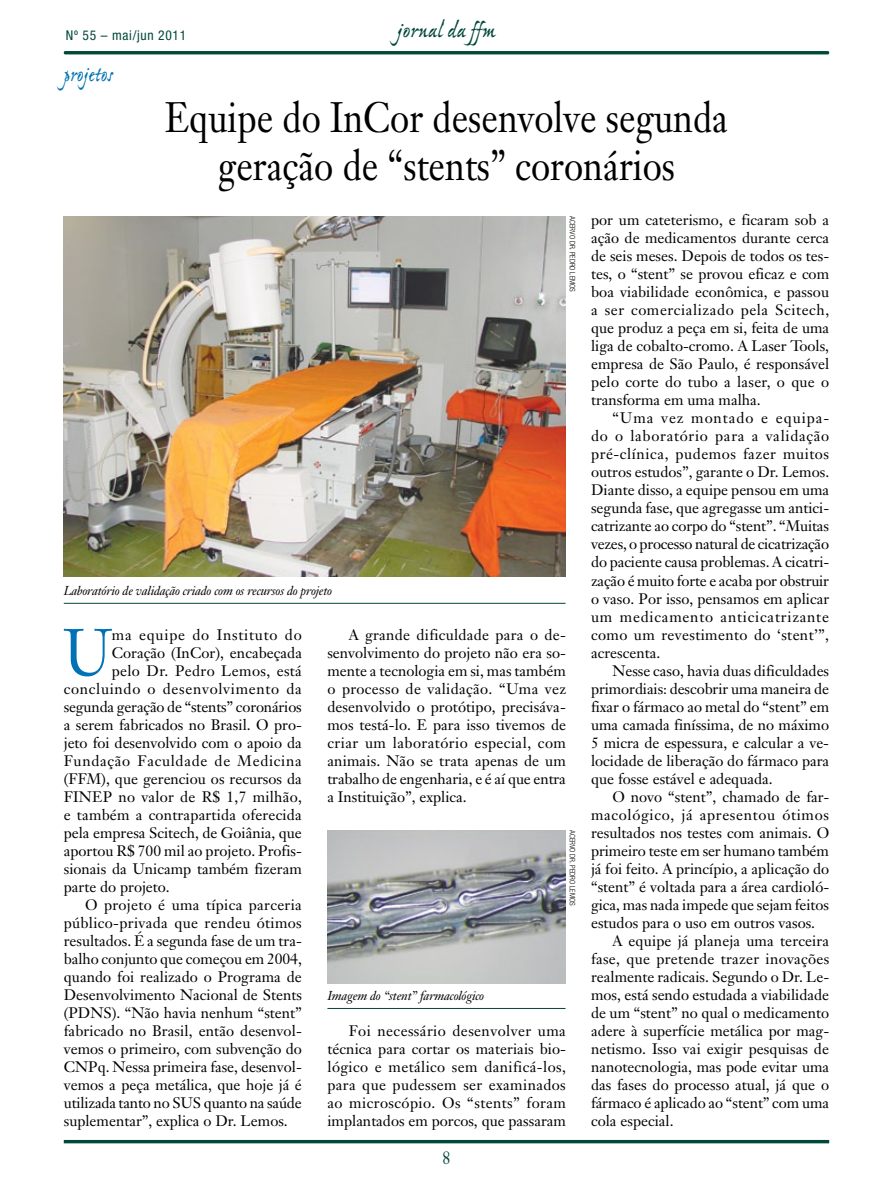
<style>
.page{position:relative;width:893px;height:1191px;background:#fff}
.page>*{position:absolute;margin:0;border:0;box-sizing:border-box;transform-origin:0 0}
.t1{font:65.55px "Janson Text";color:#0072b5;scale:.9 1}
.t2{font:42px/48px "Janson Text";color:#000;text-align:center;scale:.85 1}
.t3{font:24px "Ex Ponto MM 450";letter-spacing:.01em;color:#00483a}
.t4{font:24px "Ex Ponto MM 450";letter-spacing:.015em;color:#0072b5;scale:.85 1}
.t5{font:18px "Janson Text";color:#00483a;scale:.85 1}
.t6{font:15px/18px "Janson Text";color:#000;text-align:justify}
.t7{font:15px "Janson Text";letter-spacing:.02em;color:#000}
.t8{font:15px "Janson Text";letter-spacing:.045em;color:#000}
.t9{font:15px "Janson Text";letter-spacing:.025em;color:#000}
.t10{font:15px "Janson Text";letter-spacing:.05em;color:#000}
.t11{font:condensed 13.5px "Helvetica Neue";letter-spacing:.05em;color:#00483a}
.t12{font:italic 12.75px "Janson Text";letter-spacing:-.015em;color:#000}
.t13{font:300 condensed 7.5px "Helvetica Neue";color:#000}
</style>
<div class="page">
<svg style="left:63px;top:1139px;width:767px;height:5px"></svg>
<hr style="left:64px;top:51px;width:765px;height:3px;background:#00483a">
<hr style="left:64px;top:603px;width:502px;height:1px;background:#00483a">
<img style="left:64px;top:216px;width:502px;height:360px">
<hr style="left:327px;top:1008px;width:239px;height:1px;background:#00483a">
<img style="left:327px;top:830px;width:239px;height:153px">
<p class="t11" style="left:66px;top:28px;width:122px">Nº 55 – mai/jun 2011</p>
<h3 class="t3" style="left:397px;top:18px;width:99px">jornal da ffm</h3>
<h3 class="t4" style="left:64px;top:62px;width:59px">projetos</h3>
<h2 class="t2" style="left:165px;top:93px;width:664px">Equipe do InCor desenvolve segunda geração de “stents” coronários</h2>
<p class="t6" style="left:591px;top:211px;width:240px">por um cateterismo, e ficaram sob a ação de medicamentos durante cerca de seis meses. Depois de todos os tes&shy;tes, o “stent” se provou eficaz e com boa viabilidade econômica, e passou a ser comercializado pela Scitech, que produz a peça em si, feita de uma liga de cobalto-cromo. A Laser Tools, empresa de São Paulo, é responsável pelo corte do tubo a laser, o que o transforma em uma malha.</p>
<p class="t6" style="left:591px;top:409px;width:240px;text-indent:21px">“Uma vez montado e equipa&shy;do o laboratório para a validação pré-clínica, pudemos fazer muitos outros estudos”, garante o Dr. Lemos.<br>Diante disso, a equipe pensou em uma segunda fase, que agregasse um antici&shy;catrizante ao corpo do “stent”. “Muitas vezes, o processo natural de cicatrização do paciente causa problemas. A cicatri&shy;zação é muito forte e acaba por obstruir o vaso. Por isso, pensamos em aplicar um medicamento anticicatrizante como um revestimento do ‘stent’”, acrescenta.</p>
<p class="t6" style="left:591px;top:661px;width:240px;text-indent:21px">Nesse caso, havia duas dificuldades primordiais: descobrir uma maneira de fixar o fármaco ao metal do “stent” em uma camada finíssima, de no máximo 5 micra de espessura, e calcular a ve&shy;locidade de liberação do fármaco para que fosse estável e adequada.</p>
<p class="t6" style="left:612px;top:787px;width:218px">O novo “stent”, chamado de far-</p>
<p class="t8" style="left:591px;top:805px;width:239px">macológico, já apresentou ótimos</p>
<p class="t6" style="left:591px;top:823px;width:240px">resultados nos testes com animais. O</p>
<p class="t6" style="left:591px;top:841px;width:239px">primeiro teste em ser humano também</p>
<p class="t6" style="left:591px;top:859px;width:240px">já foi feito. A princípio, a aplicação do</p>
<p class="t6" style="left:591px;top:877px;width:240px">“stent” é voltada para a área cardioló-</p>
<p class="t6" style="left:591px;top:895px;width:239px">gica, mas nada impede que sejam feitos</p>
<p class="t6" style="left:591px;top:913px;width:226px">estudos para o uso em outros vasos.</p>
<p class="t6" style="left:612px;top:931px;width:218px">A equipe já planeja uma terceira</p>
<p class="t7" style="left:591px;top:949px;width:240px">fase, que pretende trazer inovações</p>
<p class="t6" style="left:591px;top:967px;width:240px">realmente radicais. Segundo o Dr. Le-</p>
<p class="t6" style="left:591px;top:985px;width:240px">mos, está sendo estudada a viabilidade</p>
<p class="t6" style="left:591px;top:1003px;width:240px">de um “stent” no qual o medicamento</p>
<p class="t6" style="left:591px;top:1021px;width:240px">adere à superfície metálica por mag-</p>
<p class="t6" style="left:591px;top:1039px;width:239px">netismo. Isso vai exigir pesquisas de</p>
<p class="t6" style="left:591px;top:1057px;width:240px">nanotecnologia, mas pode evitar uma</p>
<p class="t6" style="left:591px;top:1075px;width:239px">das fases do processo atual, já que o</p>
<p class="t6" style="left:591px;top:1093px;width:240px">fármaco é aplicado ao “stent” com uma</p>
<p class="t6" style="left:591px;top:1111px;width:84px">cola especial.</p>
<p class="t13" style="left:577px;top:216px;width:77px;rotate:90deg">ACERVO DR. PEDRO LEMOS</p>
<p class="t12" style="left:64px;top:582px;width:270px">Laboratório de validação criado com os recursos do projeto</p>
<h1 class="t1" style="left:63px;top:611px;width:56px">U</h1>
<p class="t10" style="left:112px;top:625px;width:192px">ma equipe do Instituto do</p>
<p class="t6" style="left:327px;top:625px;width:240px;text-indent:21px">A grande dificuldade para o de&shy;senvolvimento do projeto não era so&shy;mente a tecnologia em si, mas também o processo de validação. “Uma vez desenvolvido o protótipo, precisáva&shy;mos testá-lo. E para isso tivemos de criar um laboratório especial, com animais. Não se trata apenas de um trabalho de engenharia, e é aí que entra a Instituição”, explica.</p>
<p class="t6" style="left:112px;top:643px;width:192px">Coração (InCor), encabeçada</p>
<p class="t9" style="left:112px;top:661px;width:192px">pelo Dr. Pedro Lemos, está</p>
<p class="t8" style="left:64px;top:679px;width:240px">concluindo o desenvolvimento da</p>
<p class="t6" style="left:64px;top:697px;width:239px">segunda geração de “stents” coronários</p>
<p class="t6" style="left:64px;top:715px;width:240px">a serem fabricados no Brasil. O pro-</p>
<p class="t6" style="left:64px;top:733px;width:240px">jeto foi desenvolvido com o apoio da</p>
<p class="t8" style="left:64px;top:751px;width:240px">Fundação Faculdade de Medicina</p>
<p class="t6" style="left:64px;top:769px;width:240px">(FFM), que gerenciou os recursos da</p>
<p class="t6" style="left:64px;top:787px;width:240px">FINEP no valor de R$ 1,7 milhão,</p>
<p class="t6" style="left:64px;top:805px;width:240px">e também a contrapartida oferecida</p>
<p class="t6" style="left:64px;top:823px;width:240px">pela empresa Scitech, de Goiânia, que</p>
<p class="t6" style="left:64px;top:841px;width:240px">aportou R$ 700 mil ao projeto. Profis-</p>
<p class="t6" style="left:64px;top:859px;width:240px">sionais da Unicamp também fizeram</p>
<p class="t6" style="left:64px;top:877px;width:108px">parte do projeto.</p>
<p class="t7" style="left:85px;top:895px;width:218px">O projeto é uma típica parceria</p>
<p class="t7" style="left:64px;top:913px;width:240px">público-privada que rendeu ótimos</p>
<p class="t6" style="left:64px;top:931px;width:240px">resultados. É a segunda fase de um tra-</p>
<p class="t6" style="left:64px;top:949px;width:240px">balho conjunto que começou em 2004,</p>
<p class="t6" style="left:64px;top:967px;width:240px">quando foi realizado o Programa de</p>
<p class="t6" style="left:64px;top:985px;width:240px">Desenvolvimento Nacional de Stents</p>
<p class="t6" style="left:64px;top:1003px;width:240px">(PDNS). “Não havia nenhum “stent”</p>
<p class="t6" style="left:64px;top:1021px;width:240px">fabricado no Brasil, então desenvol-</p>
<p class="t6" style="left:64px;top:1039px;width:240px">vemos o primeiro, com subvenção do</p>
<p class="t6" style="left:64px;top:1057px;width:240px">CNPq. Nessa primeira fase, desenvol-</p>
<p class="t6" style="left:64px;top:1075px;width:240px">vemos a peça metálica, que hoje já é</p>
<p class="t6" style="left:64px;top:1093px;width:239px">utilizada tanto no SUS quanto na saúde</p>
<p class="t6" style="left:64px;top:1111px;width:226px">suplementar”, explica o Dr. Lemos.</p>
<p class="t13" style="left:577px;top:830px;width:77px;rotate:90deg">ACERVO DR. PEDRO LEMOS</p>
<p class="t12" style="left:327px;top:987px;width:158px">Imagem do “stent” farmacológico</p>
<p class="t6" style="left:327px;top:1021px;width:240px;text-indent:21px">Foi necessário desenvolver uma técnica para cortar os materiais bio&shy;lógico e metálico sem danificá-los, para que pudessem ser examinados ao microscópio. Os “stents” foram implantados em porcos, que passaram</p>
<p class="t5" style="left:442px;top:1146px;width:11px">8</p>
</div>
